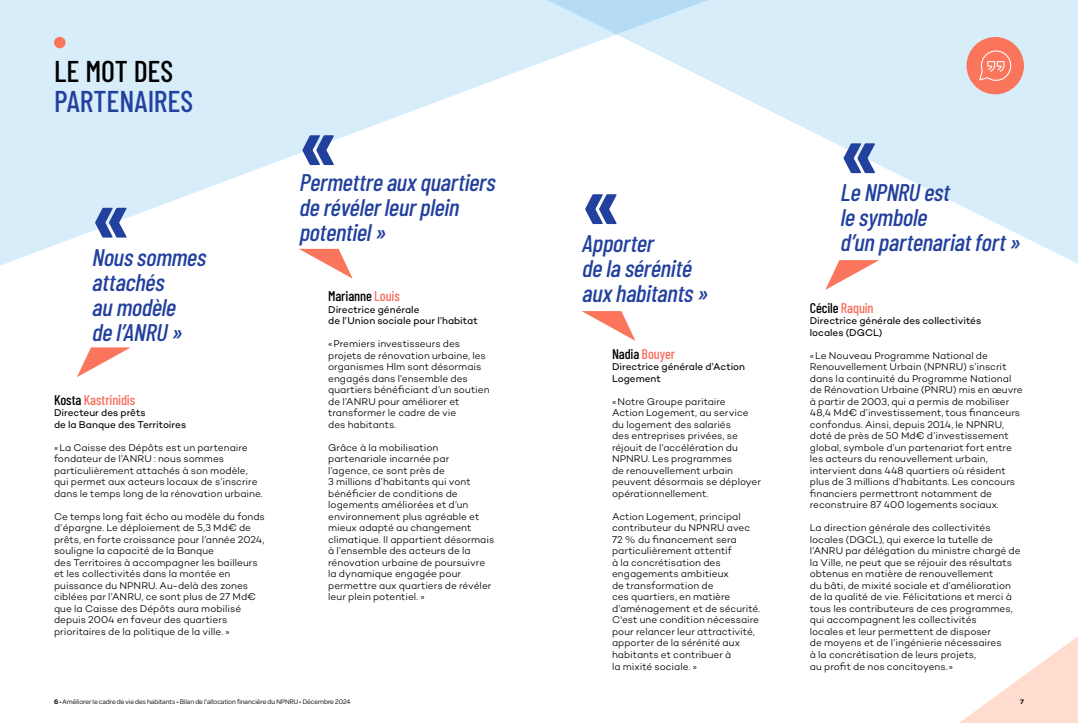
<style>
.page{position:relative;width:1078px;height:723px;background:#fff}
.page>*{position:absolute;margin:0;border:0;box-sizing:border-box;transform-origin:0 0}
.t1{font:700 85.6px "Barlow Condensed";color:#22409e}
.t2{font:500 30px "Barlow Condensed";color:#22409e}
.t3{font:500 30px "Barlow Condensed";letter-spacing:-.005em;color:#000}
.t4{font:italic 500 24px/25px "Barlow Condensed";color:#22409e}
.t5{font:500 14px "Barlow Condensed";letter-spacing:-.01em;color:#f86d5b}
.t6{font:500 14px "Barlow Condensed";letter-spacing:-.01em;color:#000}
.t7{font:300 10px/11.5px "Campton";color:#000}
.t8{font:10px/11.5px "Campton";color:#000}
.t9{font:7px "Omnes";color:#000}
.t10{font:600 7px "Omnes";color:#000}
.s1{color:#000}
.s2{color:#f86d5b}
.s3{font-weight:600}
</style>
<div class="page">
<svg style="left:746px;top:0;width:331px;height:263px;fill:#d8edfa"></svg>
<svg style="left:0;top:0;width:746px;height:266px;fill:#d8edfa"></svg>
<svg style="left:77px;top:347px;width:54px;height:30px"></svg>
<svg style="left:299px;top:249px;width:53px;height:29px"></svg>
<svg style="left:582px;top:311px;width:53px;height:30px"></svg>
<div style="left:54px;top:37px;width:12px;height:11px;background:#fa755b;border-radius:50%"></div>
<div style="left:966px;top:37px;width:57px;height:57px;background:#fa755b;border-radius:50%"></div>
<svg style="left:979px;top:50px;width:33px;height:31px"></svg>
<svg style="left:959px;top:637px;width:118px;height:86px"></svg>
<svg style="left:825px;top:260px;width:54px;height:30px"></svg>
<h2 class="t3" style="left:54px;top:50px;width:121px">LE MOT DES</h2>
<h2 class="t2" style="left:54px;top:80px;width:141px">PARTENAIRES</h2>
<h1 class="t1" style="left:91px;top:155px;width:41px">«</h1>
<h3 class="t4" style="left:91px;top:243px;width:121px">Noussommes attachés aumodèle del’ANRU »</h3>
<h3 class="t5" style="left:54px;top:390px;width:83px"><span class="s1">Kosta</span> Kastrinidis</h3>
<p class="t8" style="left:54px;top:407px;width:134px">Directeur des prêts<br>de la Banque des Territoires</p>
<p class="t7" style="left:54px;top:442px;width:210px">«La Caisse des Dépôts est un partenaire fondateur de l’ANRU : nous sommes particulièrement attachés à son modèle, qui permet aux acteurs locaux de s’inscrire dans le temps long de la rénovation urbaine.</p>
<p class="t7" style="left:54px;top:511px;width:212px">Ce temps long fait écho au modèle du fonds d’épargne. Le déploiement de 5,3 Md€ de prêts, en forte croissance pour l’année 2024, souligne la capacité de la Banque<br>des Territoires à accompagner les bailleurs et les collectivités dans la montée en puissance du NPNRU. Au-delà des zones ciblées par l’ANRU, ce sont plus de 27 Md€ que la Caisse des Dépôts aura mobilisé depuis 2004 en faveur des quartiers prioritaires de la politique de la ville. »</p>
<h1 class="t1" style="left:299px;top:83px;width:41px">«</h1>
<h3 class="t4" style="left:299px;top:168px;width:203px">Permettreauxquartiers derévélerleurplein potentiel»</h3>
<h3 class="t6" style="left:328px;top:286px;width:73px">Marianne <span class="s2">Louis</span></h3>
<p class="t8" style="left:328px;top:303px;width:151px">Directrice générale<br>de l’Union sociale pour l’habitat</p>
<p class="t7" style="left:328px;top:338px;width:163px">«Premiers investisseurs des projets de rénovation urbaine, les organismes Hlm sont désormais engagés dans l’ensemble des quartiers bénéficiant d’un soutien de l’ANRU pour améliorer et transformer le cadre de vie<br>des habitants.</p>
<p class="t7" style="left:328px;top:442px;width:167px">Grâce à la mobilisation partenariale incarnée par<br>l’agence, ce sont près de<br>3 millions d’habitants qui vont bénéficier de conditions de logements améliorées et d’un environnement plus agréable et mieux adapté au changement climatique. Il appartient désormais à l’ensemble des acteurs de la rénovation urbaine de poursuivre la dynamique engagée pour permettre aux quartiers de révéler leur plein potentiel. »</p>
<h1 class="t1" style="left:581px;top:142px;width:41px">«</h1>
<h3 class="t4" style="left:581px;top:229px;width:133px">Apporter delasérénité auxhabitants»</h3>
<h3 class="t5" style="left:612px;top:344px;width:65px"><span class="s1">Nadia</span> Bouyer</h3>
<p class="t8" style="left:612px;top:361px;width:135px">Directrice générale d’Action<br>Logement</p>
<p class="t7" style="left:612px;top:396px;width:150px">«Notre Groupe paritaire<br>Action Logement, au service du logement des salariés<br>des entreprises privées, se réjouit de l’accélération du<br>NPNRU. Les programmes<br>de renouvellement urbain peuvent désormais se déployer opérationnellement.</p>
<p class="t7" style="left:612px;top:511px;width:150px">Action Logement, principal contributeur du NPNRU avec<br>72 % du financement sera particulièrement attentif<br>à la concrétisation des engagements ambitieux<br>de transformation de<br>ces quartiers, en matière d’aménagement et de sécurité.<br>C'est une condition nécessaire pour relancer leur attractivité, apporter de la sérénité aux habitants et contribuer à<br>la mixité sociale. »</p>
<h1 class="t1" style="left:839px;top:91px;width:41px">«</h1>
<h3 class="t4" style="left:839px;top:178px;width:187px">LeNPNRU est lesymbole d’unpartenariatfort»</h3>
<h3 class="t6" style="left:809px;top:298px;width:65px">Cécile <span class="s2">Raquin</span></h3>
<p class="t8" style="left:809px;top:315px;width:173px">Directrice générale des collectivités locales (DGCL)</p>
<p class="t7" style="left:809px;top:350px;width:214px">«Le Nouveau Programme National de Renouvellement Urbain (NPNRU) s’inscrit dans la continuité du Programme National de Rénovation Urbaine (PNRU) mis en œuvre à partir de 2003, qui a permis de mobiliser 48,4 Md€ d’investissement, tous financeurs confondus. Ainsi, depuis 2014, le NPNRU, doté de près de 50 Md€ d’investissement global, symbole d’un partenariat fort entre les acteurs du renouvellement urbain, intervient dans 448 quartiers où résident plus de 3 millions d’habitants. Les concours financiers permettront notamment de reconstruire 87 400 logements sociaux.</p>
<p class="t7" style="left:809px;top:522px;width:212px">La direction générale des collectivités locales (DGCL), qui exerce la tutelle de l’ANRU par délégation du ministre chargé de la Ville, ne peut que se réjouir des résultats obtenus en matière de renouvellement<br>du bâti, de mixité sociale et d’amélioration de la qualité de vie. Félicitations et merci à tous les contributeurs de ces programmes, qui accompagnent les collectivités<br>locales et leur permettent de disposer<br>de moyens et de l’ingénierie nécessaires<br>à la concrétisation de leurs projets,<br>au profit de nos concitoyens.»</p>
<p class="t9" style="left:54px;top:697px;width:298px"><span class="s3">6</span> • Améliorer le cadre de vie des habitants • Bilan de l’allocation financière du NPNRU • Décembre 2024</p>
<p class="t10" style="left:1019px;top:697px;width:5px">7</p>
</div>
